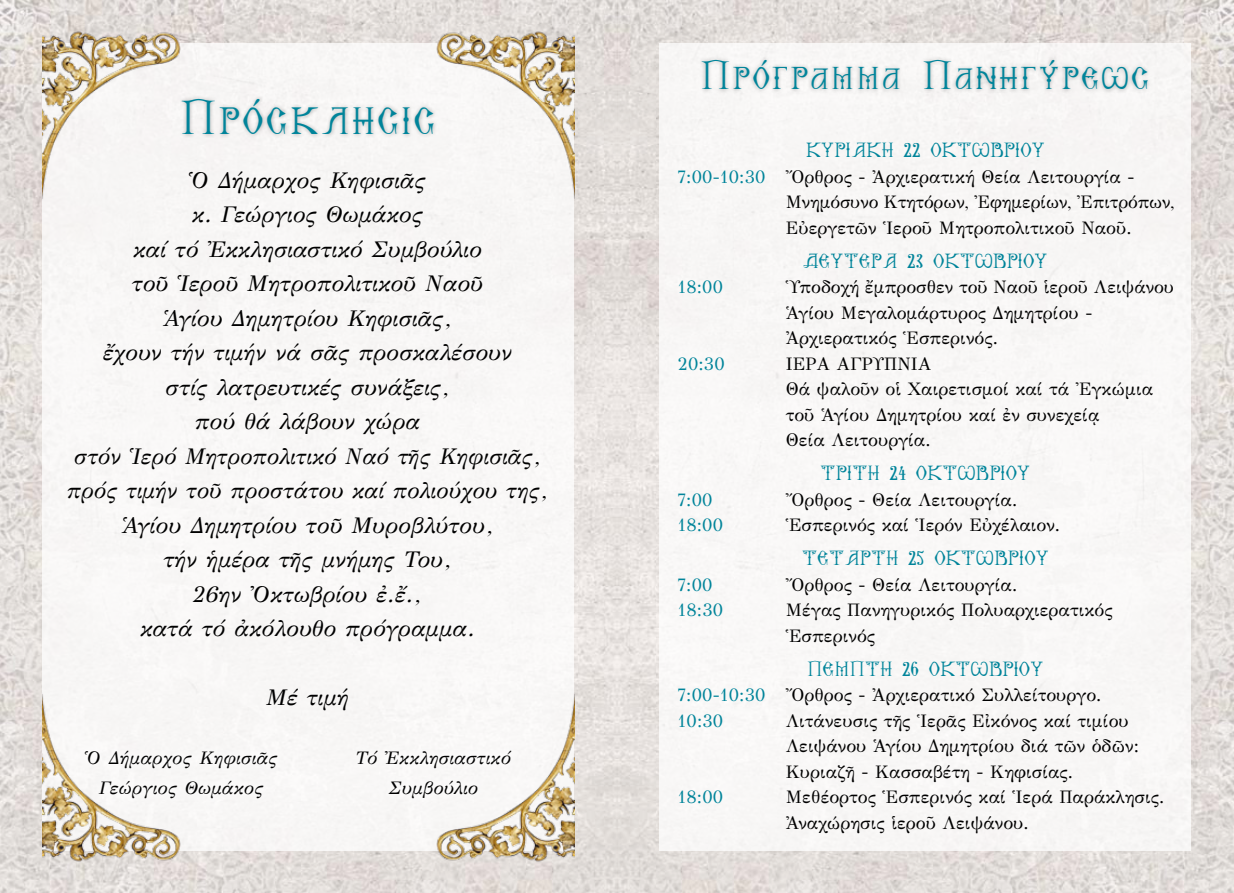
<style>
.page{position:relative;width:1234px;height:893px;background:#fff}
.page>*{position:absolute;margin:0;border:0;box-sizing:border-box;transform-origin:0 0}
.t1{font:41.55px "AVI Agioritika PT Normal";letter-spacing:.1em;color:#00849a}
.t2{font:34.5px "AVI Agioritika PT Normal";letter-spacing:.1em;color:#00849a}
.t3{font:italic 22.5px/34.5px "GFS Didot";color:#000;text-align:center}
.t4{font:18px/25.5px "GFS Didot";letter-spacing:.01em;color:#000}
.t5{font:18px "AVI Agioritika PT Normal";letter-spacing:.04em;color:#00849a}
.t6{font:italic 18px/30px "GFS Didot";letter-spacing:.01em;color:#000;text-align:center}
.t7{font:18px "GFS Didot";letter-spacing:.01em;color:#00849a}
.s1{color:#00849a}
</style>
<div class="page">
<img style="left:0;top:0;width:1233px;height:893px">
<div style="left:43px;top:43px;width:531px;height:807px;background:#f8f7f6"></div>
<div style="left:659px;top:43px;width:531px;height:807px;background:#f8f7f6"></div>
<div style="left:177px;top:94px;width:260px;height:44px;background:#000;opacity:.3"></div>
<div style="left:697px;top:56px;width:454px;height:38px;background:#000;opacity:.3"></div>
<img style="left:43px;top:1px;width:167px;height:196px">
<img style="left:43px;top:698px;width:167px;height:194px">
<img style="left:406px;top:1px;width:168px;height:213px">
<img style="left:406px;top:698px;width:168px;height:194px">
<h1 class="t1" style="left:182px;top:92px;width:254px">Πρόσκλησις</h1>
<p class="t3" style="left:67px;top:161px;width:482px">Ὁ Δήμαρχος Κηφισιᾶς<br>κ. Γεώργιος Θωμάκος<br>καί τό Ἐκκλησιαστικό Συμβούλιο<br>τοῦ Ἱεροῦ Μητροπολιτικοῦ Ναοῦ<br>Ἁγίου Δημητρίου Κηφισιᾶς,<br>ἔχουν τήν τιμήν νά σᾶς προσκαλέσουν<br>στίς λατρευτικές συνάξεις,<br>πού θά λάβουν χώρα<br>στόν Ἱερό Μητροπολιτικό Ναό τῆς Κηφισιᾶς, πρός τιμήν τοῦ προστάτου καί πολιούχου της,<br>Ἁγίου Δημητρίου τοῦ Μυροβλύτου,<br>τήν ἡμέρα τῆς μνήμης Του,<br>26ην Ὀκτωβρίου ἐ.ἔ.,<br>κατά τό ἀκόλουθο πρόγραμμα.</p>
<p class="t3" style="left:266px;top:679px;width:84px">Μέ τιμή</p>
<p class="t6" style="left:85px;top:741px;width:194px">Ὁ Δήμαρχος Κηφισιᾶς<br>Γεώργιος Θωμάκος</p>
<p class="t6" style="left:355px;top:741px;width:157px">Τό Ἐκκλησιαστικό<br>Συμβούλιο</p>
<h2 class="t2" style="left:701px;top:55px;width:448px">Πρόγραμμα Πανηγύρεως</h2>
<p class="t5" style="left:806px;top:139px;width:240px">ΚΥΡΙΑΚη 22 ΟΚΤΩΒΡΙΟΥ</p>
<p class="t4" style="left:785px;top:163px;width:390px;text-indent:-108px"><span class="s1">7:00-10:30</span> Ὄρθρος - Ἀρχιερατική Θεία Λειτουργία -<br>Μνημόσυνο Κτητόρων, Ἐφημερίων, Ἐπιτρόπων,<br>Εὐεργετῶν Ἱεροῦ Μητροπολιτικοῦ Ναοῦ.</p>
<p class="t5" style="left:803px;top:250px;width:245px">ΔΕΥΤΕΡΑ 23 ΟΚΤΩΒΡΙΟΥ</p>
<p class="t7" style="left:677px;top:273px;width:47px">18:00</p>
<p class="t4" style="left:785px;top:273px;width:389px">Ὑποδοχή ἔμπροσθεν τοῦ Ναοῦ ἱεροῦ Λειψάνου<br>Ἁγίου Μεγαλομάρτυρος Δημητρίου -<br>Ἀρχιερατικός Ἑσπερινός.</p>
<p class="t7" style="left:677px;top:349px;width:49px">20:30</p>
<p class="t4" style="left:785px;top:350px;width:369px">ΙΕΡΑ ΑΓΡΥΠΝΙΑ<br>Θά ψαλοῦν οἱ Χαιρετισμοί καί τά Ἐγκώμια τοῦ Ἁγίου Δημητρίου καί ἐν συνεχείᾳ<br>Θεία Λειτουργία.</p>
<p class="t5" style="left:820px;top:462px;width:13px">τριτ</p>
<p class="t5" style="left:867px;top:462px;width:164px">η 24 ΟΚΤΩΒΡΙΟΥ</p>
<p class="t7" style="left:677px;top:485px;width:36px">7:00</p>
<p class="t4" style="left:785px;top:486px;width:233px">Ὄρθρος - Θεία Λειτουργία.</p>
<p class="t7" style="left:677px;top:511px;width:47px">18:00</p>
<p class="t4" style="left:785px;top:511px;width:276px">Ἑσπερινός καί Ἱερόν Εὐχέλαιον.</p>
<p class="t5" style="left:802px;top:547px;width:15px">τεταρτ</p>
<p class="t5" style="left:886px;top:547px;width:163px">η 25 ΟΚΤΩΒΡΙΟΥ</p>
<p class="t7" style="left:677px;top:570px;width:36px">7:00</p>
<p class="t4" style="left:785px;top:571px;width:233px">Ὄρθρος - Θεία Λειτουργία.</p>
<p class="t7" style="left:677px;top:596px;width:47px">18:30</p>
<p class="t4" style="left:785px;top:596px;width:328px">Μέγας Πανηγυρικός Πολυαρχιερατικός<br>Ἑσπερινός</p>
<p class="t5" style="left:807px;top:658px;width:237px">ΠΕΜΠΤΗ 26 ΟΚΤΩΒΡΙΟΥ</p>
<p class="t4" style="left:677px;top:681px;width:425px"><span class="s1">7:00-10:30</span> Ὄρθρος - Ἀρχιερατικό Συλλείτουργο.<br><span class="s1">10:30</span></p>
<p class="t4" style="left:785px;top:707px;width:354px">Λιτάνευσις τῆς Ἱερᾶς Εἰκόνος καί τιμίου<br>Λειψάνου Ἁγίου Δημητρίου διά τῶν ὁδῶν:<br>Κυριαζῆ - Κασσαβέτη - Κηφισίας.</p>
<p class="t7" style="left:677px;top:783px;width:47px">18:00</p>
<p class="t4" style="left:785px;top:783px;width:380px">Μεθέορτος Ἑσπερινός καί Ἱερά Παράκλησις.<br>Ἀναχώρησις ἱεροῦ Λειψάνου.</p>
</div>
